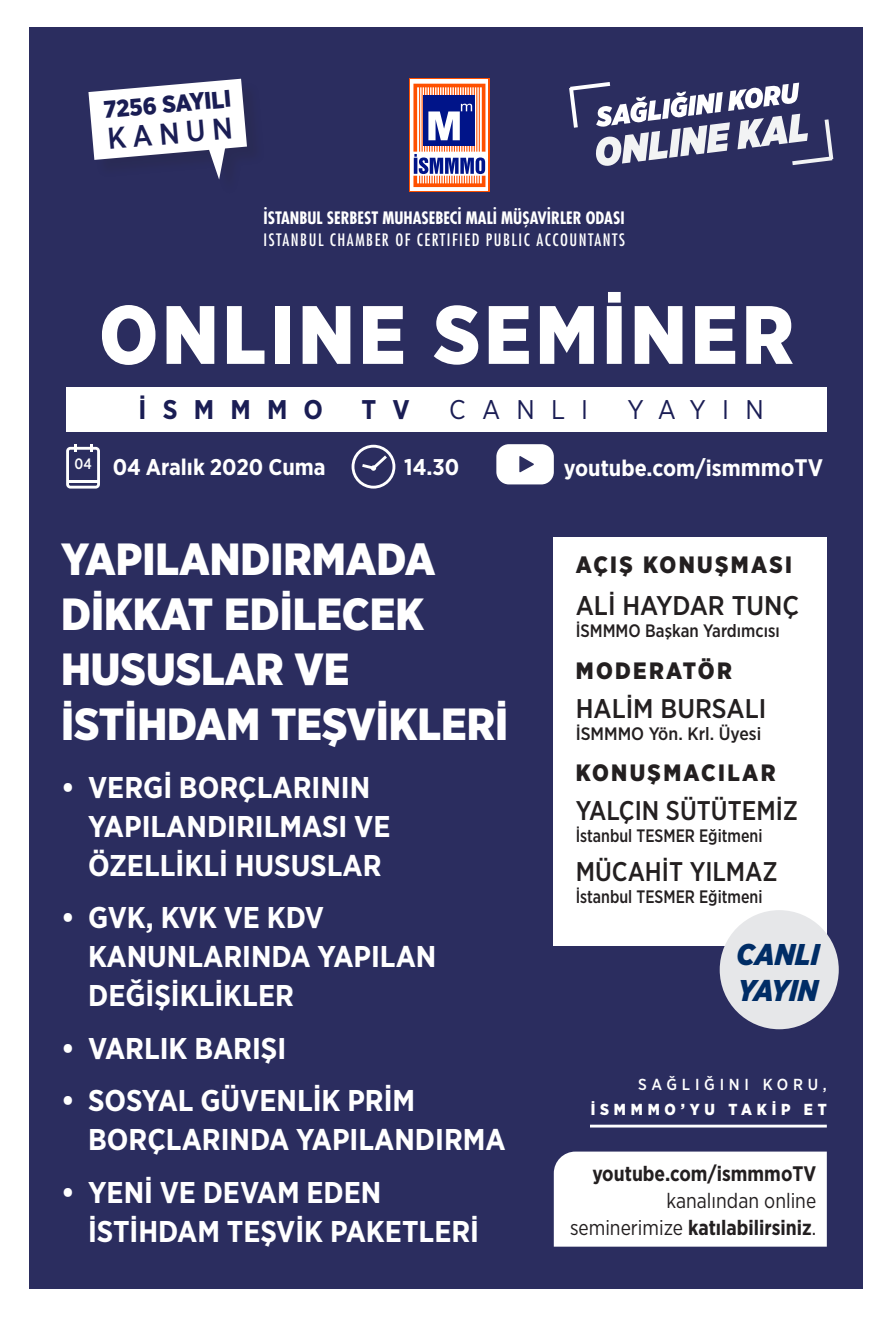
<style>
.page{position:relative;width:893px;height:1319px;background:#fff}
.page>*{position:absolute;margin:0;border:0;box-sizing:border-box;transform-origin:0 0}
.t1{font:900 82.5px "Gotham Narrow";letter-spacing:.05em;color:#fff}
.t2{font:900 45px/55.2px "Gotham Narrow";color:#fff}
.t3{font:700 30px/39px "Gotham Narrow";color:#fff}
.t4{font:italic 900 30px "Gotham Narrow";color:#002d66}
.ara_kapak{font:500 30px "Gotham Narrow";color:#1a1d54}
.t5{font:500 27px "Gotham Narrow";color:#231f20;scale:.95 1}
.t6{font:500 27px "Gotham Narrow";color:#231f20}
.ara_kapak-2{font:27px "Gotham Narrow";letter-spacing:.6em;color:#1a1d54}
.ara_kapak-3{font:700 27px "Gotham Narrow";letter-spacing:.6em;color:#1a1d54}
.ara_kapak-4{font:900 24px "Gotham Narrow";color:#1a1d54}
.t7{font:900 23.7px "Gotham Narrow";letter-spacing:.1em;color:#231f20}
.t8{font:700 22.8px "Gotham Narrow";color:#fff}
.t9{font:700 21px/27px "Gotham Narrow";color:#231f20;text-align:right;scale:.95 1}
.t10{font:500 18px "Gotham Narrow";color:#231f20;scale:.9 1}
.t11{font:500 18px "Gotham Narrow";color:#231f20;scale:.95 1}
.t12{font:500 18px "Gotham Narrow";color:#231f20}
.t13{font:700 condensed 16.65px "Futura Std";color:#fff}
.t14{font:condensed 16.65px "Futura Std";letter-spacing:.09em;color:#fff}
.t15{font:900 15.9px "Gotham Narrow";letter-spacing:.3em;color:#fff}
.t16{font:500 15.9px "Gotham Narrow";letter-spacing:.3em;color:#fff}
.t17{font:500 15px "Gotham Narrow";color:#fff;scale:.94 1}
.s1{font-size:24px}
.s2{font-weight:400}
</style>
<div class="page">
<div style="left:30px;top:28px;width:833px;height:1260px;background:#2b2d5f"></div>
<svg style="left:88px;top:79px;width:159px;height:100px"></svg>
<div style="left:66px;top:387px;width:761px;height:45px;background:#fff"></div>
<div style="left:554px;top:537px;width:273px;height:408px;background:#fff"></div>
<div style="left:720px;top:910px;width:119px;height:119px;background:#e6e7e9;border-radius:50%"></div>
<div style="left:409px;top:79px;width:81px;height:113px;background:#fe5000"></div>
<div style="left:410px;top:80px;width:78px;height:111px;background:linear-gradient(to right,#fff,#fff)"></div>
<svg style="left:413px;top:84px;width:72px;height:103px"></svg>
<svg style="left:352px;top:444px;width:43px;height:44px"></svg>
<svg style="left:66px;top:444px;width:34px;height:44px"></svg>
<svg style="left:496px;top:444px;width:58px;height:40px;background:#e4e4ea"></svg>
<div style="left:554px;top:1151px;width:273px;height:95px;background:#fff"></div>
<svg style="left:569px;top:82px;width:265px;height:84px"></svg>
<hr style="left:590px;top:1124px;width:237px;height:3px;background:#fff">
<p class="ara_kapak-4" style="left:102px;top:94px;width:129px;rotate:-5deg">7256 SAYILI</p>
<p class="ara_kapak" style="left:106px;top:120px;width:127px;rotate:-5deg">KANUN</p>
<p class="t13" style="left:264px;top:206px;width:362px">İSTANBUL SERBEST MUHASEBECİ MALİ MÜŞAVİRLER ODASI</p>
<p class="t14" style="left:264px;top:229px;width:363px">ISTANBUL CHAMBER OF CERTIFIED PUBLIC ACCOUNTANTS</p>
<p class="t1" style="left:99px;top:280px;width:696px">ONLINE SEMİNER</p>
<p class="ara_kapak-3" style="left:139px;top:392px;width:186px">İSMMMO</p>
<p class="ara_kapak-3" style="left:362px;top:392px;width:50px">T V</p>
<p class="ara_kapak-2" style="left:449px;top:393px;width:140px">CANLI</p>
<p class="ara_kapak-2" style="left:628px;top:393px;width:138px">YAYIN</p>
<p class="t17" style="left:75px;top:454px;width:20px">04</p>
<p class="t8" style="left:113px;top:452px;width:214px">04 Aralık 2020 Cuma</p>
<p class="t8" style="left:404px;top:452px;width:56px">14.30</p>
<p class="t8" style="left:564px;top:453px;width:261px">youtube.com/ism<span class="s1">mmoTV</span></p>
<p class="t2" style="left:61px;top:530px;width:449px">YAPILANDIRMADA<br>DİKKAT EDİLECEK<br>HUSUSLAR VE<br>İSTİHDAM TEŞVİKLERİ</p>
<p class="t3" style="left:88px;top:767px;width:304px;text-indent:-27px">• VERGI BORÇLARININ<br>YAPILANDIRILMASI VE<br>ÖZELLIKLI HUSUSLAR</p>
<p class="t3" style="left:88px;top:897px;width:350px;text-indent:-27px">• GVK, KVK VE KDV<br>KANUNLARINDA YAPILAN<br>DEĞIŞIKLIKLER</p>
<p class="t3" style="left:61px;top:1028px;width:227px">• VARLIK BARIŞI</p>
<p class="t3" style="left:88px;top:1080px;width:419px;text-indent:-27px">• SOSYAL GÜVENLIK PRIM<br>BORÇLARINDA YAPILANDIRMA</p>
<p class="t3" style="left:88px;top:1172px;width:388px;text-indent:-27px">• YENI VE DEVAM EDEN<br>İSTIHDAM TEŞVIK PAKETLERI</p>
<p class="t7" style="left:576px;top:549px;width:218px">AÇIŞ KONUŞMASI</p>
<p class="t6" style="left:576px;top:588px;width:225px">ALİ HAYDAR TUNÇ</p>
<p class="t11" style="left:576px;top:618px;width:216px">İSMMMO Başkan Yardımcısı</p>
<p class="t7" style="left:576px;top:654px;width:158px">MODERATÖR</p>
<p class="t6" style="left:576px;top:691px;width:192px">HALİM BURSALI</p>
<p class="t12" style="left:576px;top:721px;width:187px">İSMMMO Yön. Krl. Üyesi</p>
<p class="t7" style="left:576px;top:757px;width:201px">KONUŞMACILAR</p>
<p class="t5" style="left:576px;top:793px;width:236px">YALÇIN SÜTÜTEMIZ</p>
<p class="t10" style="left:576px;top:824px;width:209px">İstanbul TESMER Eğitmeni</p>
<p class="t5" style="left:576px;top:854px;width:214px">MÜCAHIT YILMAZ</p>
<p class="t10" style="left:576px;top:884px;width:209px">İstanbul TESMER Eğitmeni</p>
<p class="t4" style="left:737px;top:934px;width:85px">CANLI</p>
<p class="t4" style="left:738px;top:970px;width:81px">YAYIN</p>
<p class="t16" style="left:638px;top:1074px;width:190px">SAĞLIĞINI KORU,</p>
<p class="t15" style="left:591px;top:1098px;width:238px">İSMMMO’YU TAKI P ET</p>
<p class="t9" style="left:592px;top:1159px;width:237px">youtube.com/ismmmoTV <span class="s2">kanalından online</span></p>
<p class="t9" style="left:570px;top:1213px;width:261px"><span class="s2">seminerimize</span> katılabilirsiniz<span class="s2">.</span></p>
</div>
